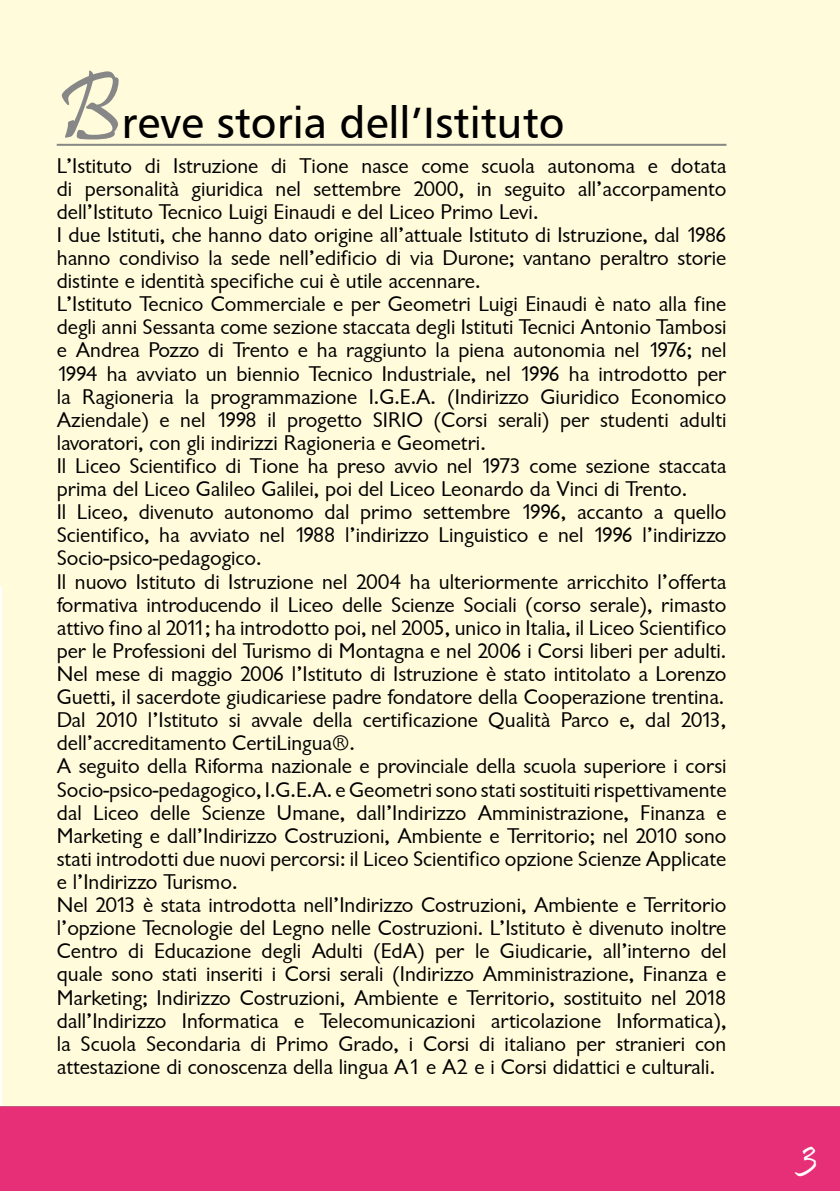
<style>
.page{position:relative;width:840px;height:1191px;background:#fff}
.page>*{position:absolute;margin:0;border:0;box-sizing:border-box;transform-origin:0 0}
.t1{font:100px "Pristina";color:#868786}
.t2{font:44px "Humanist 777 BT Roman B";color:#000}
.t3{font:44px "Pristina";color:#fff}
.t4{font:22px/23px "Garrison Sans";color:#000}
</style>
<div class="page">
<div style="left:0;top:1105px;width:839px;height:86px;background:#e72f77"></div>
<div style="left:0;top:0;width:839px;height:1105px;background:#fffbdb"></div>
<hr style="left:57px;top:144px;width:669px;height:2px;background:#868786">
<svg style="left:0;top:587px;width:2px;height:518px"></svg>
<h1 class="t1" style="left:57px;top:52px;width:66px">B</h1>
<h2 class="t2" style="left:121px;top:95px;width:444px">reve storia dell’Istituto</h2>
<p class="t4" style="left:57px;top:154px;width:671px">L’Istituto di Istruzione di Tione nasce come scuola autonoma e dotata di personalità giuridica nel settembre 2000, in seguito all’accorpamento dell’Istituto Tecnico Luigi Einaudi e del Liceo Primo Levi.<br>I due Istituti, che hanno dato origine all’attuale Istituto di Istruzione, dal 1986 hanno condiviso la sede nell’edificio di via Durone; vantano peraltro storie distinte e identità specifiche cui è utile accennare.<br>L’Istituto Tecnico Commerciale e per Geometri Luigi Einaudi è nato alla fine degli anni Sessanta come sezione staccata degli Istituti Tecnici Antonio Tambosi e Andrea Pozzo di Trento e ha raggiunto la piena autonomia nel 1976; nel 1994 ha avviato un biennio Tecnico Industriale, nel 1996 ha introdotto per la Ragioneria la programmazione I.G.E.A. (Indirizzo Giuridico Economico Aziendale) e nel 1998 il progetto SIRIO (Corsi serali) per studenti adulti lavoratori, con gli indirizzi Ragioneria e Geometri.<br>Il Liceo Scientifico di Tione ha preso avvio nel 1973 come sezione staccata prima del Liceo Galileo Galilei, poi del Liceo Leonardo da Vinci di Trento.<br>Il Liceo, divenuto autonomo dal primo settembre 1996, accanto a quello Scientifico, ha avviato nel 1988 l’indirizzo Linguistico e nel 1996 l’indirizzo Socio-psico-pedagogico.<br>Il nuovo Istituto di Istruzione nel 2004 ha ulteriormente arricchito l’offerta formativa introducendo il Liceo delle Scienze Sociali (corso serale), rimasto attivo fino al 2011; ha introdotto poi, nel 2005, unico in Italia, il Liceo Scientifico per le Professioni del Turismo di Montagna e nel 2006 i Corsi liberi per adulti.<br>Nel mese di maggio 2006 l’Istituto di Istruzione è stato intitolato a Lorenzo Guetti, il sacerdote giudicariese padre fondatore della Cooperazione trentina.<br>Dal 2010 l’Istituto si avvale della certificazione Qualità Parco e, dal 2013, dell’accreditamento CertiLingua®.<br>A seguito della Riforma nazionale e provinciale della scuola superiore i corsi Socio-psico-pedagogico, I.G.E.A. e Geometri sono stati sostituiti rispettivamente dal Liceo delle Scienze Umane, dall’Indirizzo Amministrazione, Finanza e Marketing e dall’Indirizzo Costruzioni, Ambiente e Territorio; nel 2010 sono stati introdotti due nuovi percorsi: il Liceo Scientifico opzione Scienze Applicate e l’Indirizzo Turismo.<br>Nel 2013 è stata introdotta nell’Indirizzo Costruzioni, Ambiente e Territorio l’opzione Tecnologie del Legno nelle Costruzioni. L’Istituto è divenuto inoltre Centro di Educazione degli Adulti (EdA) per le Giudicarie, all’interno del quale sono stati inseriti i Corsi serali (Indirizzo Amministrazione, Finanza e Marketing; Indirizzo Costruzioni, Ambiente e Territorio, sostituito nel 2018 dall’Indirizzo Informatica e Telecomunicazioni articolazione Informatica), la Scuola Secondaria di Primo Grado, i Corsi di italiano per stranieri con attestazione di conoscenza della lingua A1 e A2 e i Corsi didattici e culturali.</p>
<h2 class="t3" style="left:800px;top:1130px;width:18px">3</h2>
</div>
